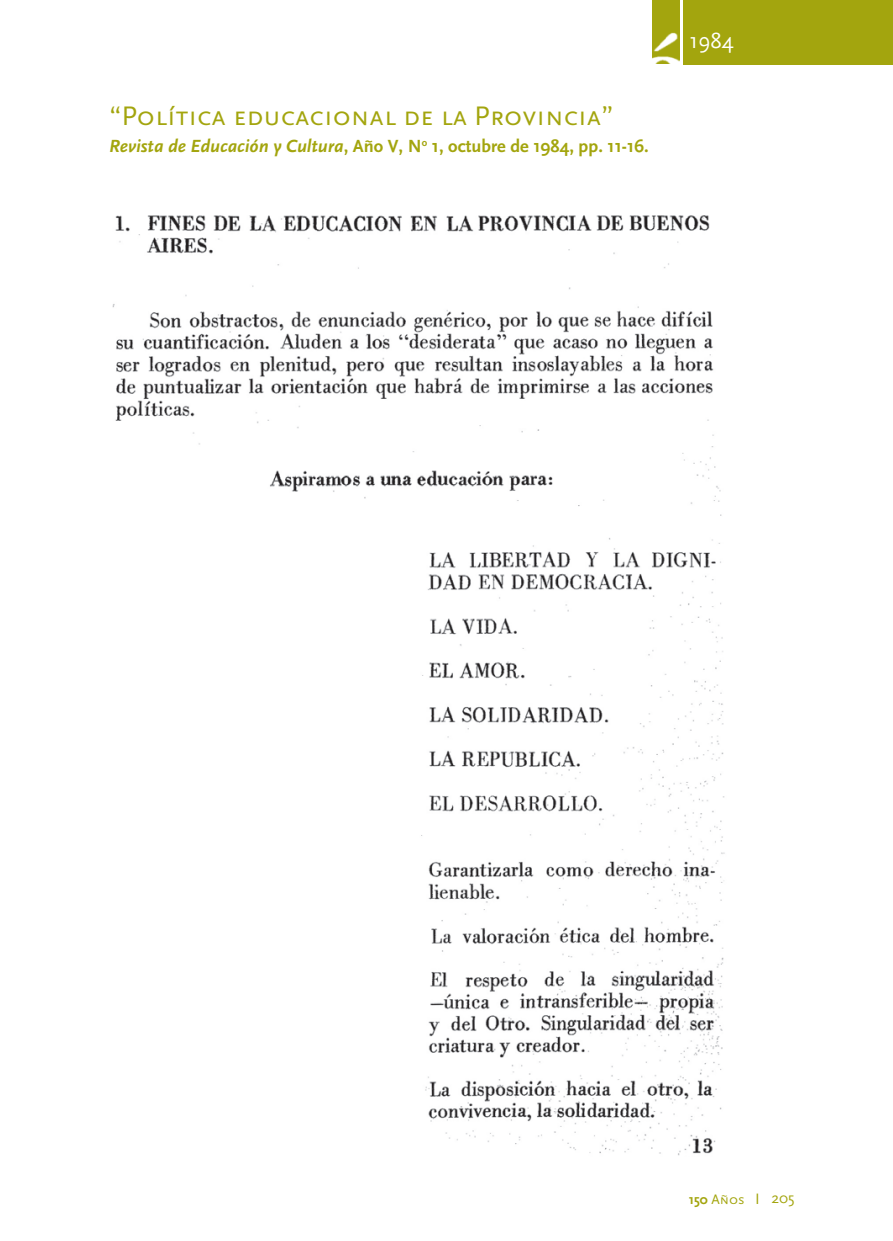
<style>
.page{position:relative;width:893px;height:1241px;background:#fff}
.page>*{position:absolute;margin:0;border:0;box-sizing:border-box;transform-origin:0 0}
.t1{font:28px "Scala Sans LF Caps";color:#a3a50e}
.t2{font:22.75px "Scala Sans";color:#fff}
.t3{font:700 18.38px "Scala Sans";color:#a3a50e}
.t4{font:14px "Scala Sans Caps";color:#a3a50e}
.s1{font-family:"Scala Sans LF";font-style:italic}
.s2{font-family:"Scala Sans LF"}
.s3{font-family:"Scala Sans";font-weight:700}
.s4{font-size:15.75px}
.s5{font-family:"Scala Sans";font-size:15.75px}
</style>
<div class="page">
<img style="left:112px;top:215px;width:613px;height:941px">
<img style="left:652px;top:0;width:27px;height:63px">
<div style="left:684px;top:0;width:209px;height:64px;background:#a3a50e"></div>
<h1 class="t1" style="left:109px;top:101px;width:506px">“Política educacional de la Provincia”</h1>
<p class="t3" style="left:109px;top:136px;width:541px"><span class="s1">Revista de Educación y Cultura</span><span class="s2">,</span> Año V, N<sup>o</sup> 1, octubre de 1984, pp. 11-16.</p>
<p class="t2" style="left:689px;top:28px;width:46px">1984</p>
<p class="t4" style="left:689px;top:1191px;width:107px"><span class="s3">150</span> Años <span class="s4">I</span> <span class="s5">205</span></p>
</div>
